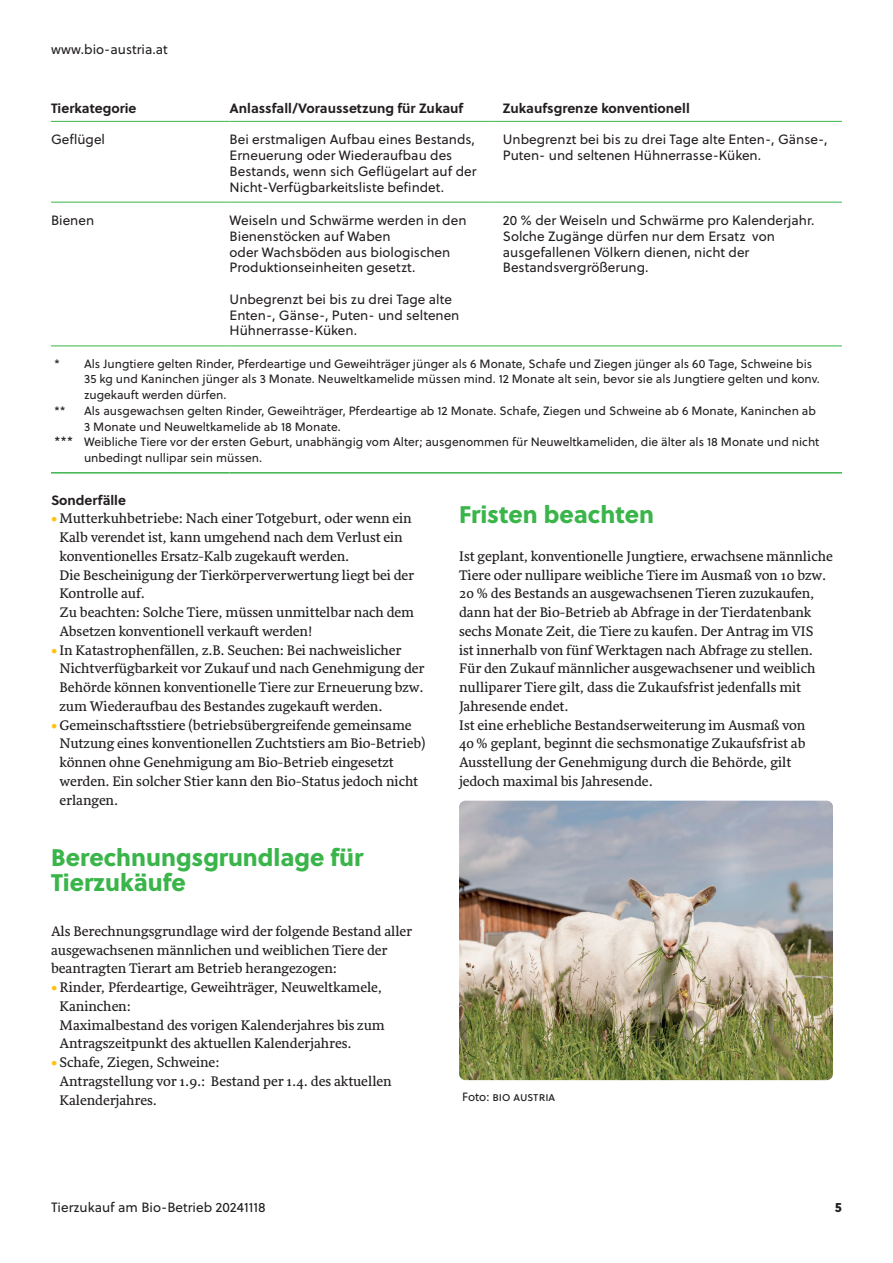
<style>
.page{position:relative;width:893px;height:1263px;background:#fff}
.page>*{position:absolute;margin:0;border:0;box-sizing:border-box;transform-origin:0 0}
.t1{font:24px/25.5px "Soleil Xb";color:#3ab54a}
.t2{font:14.25px/18.8px "Sirba";color:#231f20}
.t3{font:13.5px/15.8px "Soleil";color:#231f20}
.t4{font:700 13.5px "Soleil";color:#231f20}
.t5{font:13.5px "Soleil Xb";color:#231f20}
.t6{font:12px "Soleil";color:#231f20}
.s1{font-size:13.2px}
.s2{color:#fec210}
</style>
<div class="page">
<hr style="left:51px;top:121px;width:179px;height:1px;background:#3ab54a">
<hr style="left:230px;top:121px;width:260px;height:1px;background:#3ab54a">
<hr style="left:490px;top:121px;width:352px;height:1px;background:#3ab54a">
<hr style="left:51px;top:202px;width:179px;height:1px;background:#3ab54a">
<hr style="left:230px;top:202px;width:260px;height:1px;background:#3ab54a">
<hr style="left:490px;top:202px;width:352px;height:1px;background:#3ab54a">
<hr style="left:51px;top:346px;width:179px;height:1px;background:#3ab54a">
<hr style="left:230px;top:346px;width:260px;height:1px;background:#3ab54a">
<hr style="left:490px;top:346px;width:352px;height:1px;background:#3ab54a">
<hr style="left:51px;top:472px;width:179px;height:2px;background:#3ab54a">
<hr style="left:230px;top:472px;width:260px;height:2px;background:#3ab54a">
<hr style="left:490px;top:472px;width:352px;height:2px;background:#3ab54a">
<img style="left:459px;top:801px;width:374px;height:279px">
<p class="t3" style="left:51px;top:42px;width:118px">www.bio-austria.at</p>
<p class="t4" style="left:51px;top:99px;width:87px">Tierkategorie</p>
<p class="t4" style="left:230px;top:99px;width:235px">Anlassfall/Voraussetzung für Zukauf</p>
<p class="t4" style="left:503px;top:99px;width:188px">Zukaufsgrenze konventionell</p>
<p class="t3" style="left:51px;top:132px;width:56px">Geflügel</p>
<p class="t3" style="left:230px;top:132px;width:248px">Bei erstmaligen Aufbau eines Bestands, Erneuerung oder Wiederaufbau des Bestands, wenn sich Geflügelart auf der Nicht-Verfügbarkeitsliste befindet.</p>
<p class="t3" style="left:503px;top:132px;width:326px">Unbegrenzt bei bis zu drei Tage alte Enten-, Gänse-,<br>Puten- und seltenen Hühnerrasse-Küken.</p>
<p class="t3" style="left:51px;top:213px;width:45px">Bienen</p>
<p class="t3" style="left:230px;top:213px;width:238px">Weiseln und Schwärme werden in den<br>Bienenstöcken auf Waben<br>oder Wachsböden aus biologischen<br>Produktionseinheiten gesetzt.</p>
<p class="t3" style="left:230px;top:292px;width:231px">Unbegrenzt bei bis zu drei Tage alte<br>Enten-, Gänse-, Puten- und seltenen<br>Hühnerrasse-Küken.</p>
<p class="t3" style="left:503px;top:213px;width:313px">20 % der Weiseln und Schwärme pro Kalenderjahr.<br>Solche Zugänge dürfen nur dem Ersatz von ausgefallenen Völkern dienen, nicht der Bestandsvergrößerung.</p>
<p class="t6" style="left:54px;top:356px;width:760px">* Als Jungtiere gelten Rinder, Pferdeartige und Geweihträger jünger als 6 Monate, Schafe und Ziegen jünger als 60 Tage, Schweine bis</p>
<p class="t6" style="left:84px;top:372px;width:737px">35 kg und Kaninchen jünger als 3 Monate. Neuweltkamelide müssen mind. 12 Monate alt sein, bevor sie als Jungtiere gelten und konv.</p>
<p class="t6" style="left:84px;top:387px;width:144px">zugekauft werden dürfen.</p>
<p class="t6" style="left:54px;top:403px;width:13px">**</p>
<p class="t6" style="left:84px;top:403px;width:733px">Als ausgewachsen gelten Rinder, Geweihträger, Pferdeartige ab 12 Monate. Schafe, Ziegen und Schweine ab 6 Monate, Kaninchen ab</p>
<p class="t6" style="left:84px;top:419px;width:258px">3 Monate und Neuweltkamelide ab 18 Monate.</p>
<p class="t6" style="left:54px;top:435px;width:767px"><span class="s1">***</span> Weibliche Tiere vor der ersten Geburt, unabhängig vom Alter; ausgenommen für Neuweltkameliden, die älter als 18 Monate und nicht</p>
<p class="t6" style="left:84px;top:450px;width:180px">unbedingt nullipar sein müssen.</p>
<p class="t4" style="left:51px;top:491px;width:76px">Sonderfälle</p>
<p class="t2" style="left:60px;top:510px;width:356px;text-indent:-9px"><span class="s2">•</span> Mutterkuhbetriebe: Nach einer Totgeburt, oder wenn ein Kalb verendet ist, kann umgehend nach dem Verlust ein konventionelles Ersatz-Kalb zugekauft werden.<br>Die Bescheinigung der Tierkörperverwertung liegt bei der Kontrolle auf.<br>Zu beachten: Solche Tiere, müssen unmittelbar nach dem Absetzen konventionell verkauft werden!</p>
<p class="t2" style="left:60px;top:641px;width:366px;text-indent:-9px"><span class="s2">•</span> In Katastrophenfällen, z.B. Seuchen: Bei nachweislicher Nichtverfügbarkeit vor Zukauf und nach Genehmigung der Behörde können konventionelle Tiere zur Erneuerung bzw. zum Wiederaufbau des Bestandes zugekauft werden.</p>
<p class="t2" style="left:60px;top:716px;width:368px;text-indent:-9px"><span class="s2">•</span> Gemeinschaftsstiere (betriebsübergreifende gemeinsame Nutzung eines konventionellen Zuchtstiers am Bio-Betrieb) können ohne Genehmigung am Bio-Betrieb eingesetzt werden. Ein solcher Stier kann den Bio-Status jedoch nicht erlangen.</p>
<h1 class="t1" style="left:51px;top:845px;width:314px">Berechnungsgrundlage für<br>Tierzukäufe</h1>
<p class="t2" style="left:51px;top:922px;width:363px">Als Berechnungsgrundlage wird der folgende Bestand aller ausgewachsenen männlichen und weiblichen Tiere der beantragten Tierart am Betrieb herangezogen:</p>
<p class="t2" style="left:60px;top:978px;width:327px;text-indent:-9px"><span class="s2">•</span> Rinder, Pferdeartige, Geweihträger, Neuweltkamele, Kaninchen:<br>Maximalbestand des vorigen Kalenderjahres bis zum Antragszeitpunkt des aktuellen Kalenderjahres.</p>
<p class="t2" style="left:60px;top:1053px;width:334px;text-indent:-9px"><span class="s2">•</span> Schafe, Ziegen, Schweine:<br>Antragstellung vor 1.9.: Bestand per 1.4. des aktuellen<br>Kalenderjahres.</p>
<h1 class="t1" style="left:459px;top:502px;width:196px">Fristen beachten</h1>
<p class="t2" style="left:459px;top:547px;width:375px">Ist geplant, konventionelle Jungtiere, erwachsene männliche Tiere oder nullipare weibliche Tiere im Ausmaß von 10 bzw.<br>20 % des Bestands an ausgewachsenen Tieren zuzukaufen, dann hat der Bio-Betrieb ab Abfrage in der Tierdatenbank sechs Monate Zeit, die Tiere zu kaufen. Der Antrag im VIS<br>ist innerhalb von fünf Werktagen nach Abfrage zu stellen.<br>Für den Zukauf männlicher ausgewachsener und weiblich nulliparer Tiere gilt, dass die Zukaufsfrist jedenfalls mit Jahresende endet.<br>Ist eine erhebliche Bestandserweiterung im Ausmaß von<br>40 % geplant, beginnt die sechsmonatige Zukaufsfrist ab Ausstellung der Genehmigung durch die Behörde, gilt jedoch maximal bis Jahresende.</p>
<p class="t6" style="left:462px;top:1089px;width:95px">Foto: BIO AUSTRIA</p>
<p class="t3" style="left:51px;top:1200px;width:216px">Tierzukauf am Bio-Betrieb 20241118</p>
<p class="t5" style="left:835px;top:1198px;width:9px">5</p>
</div>
